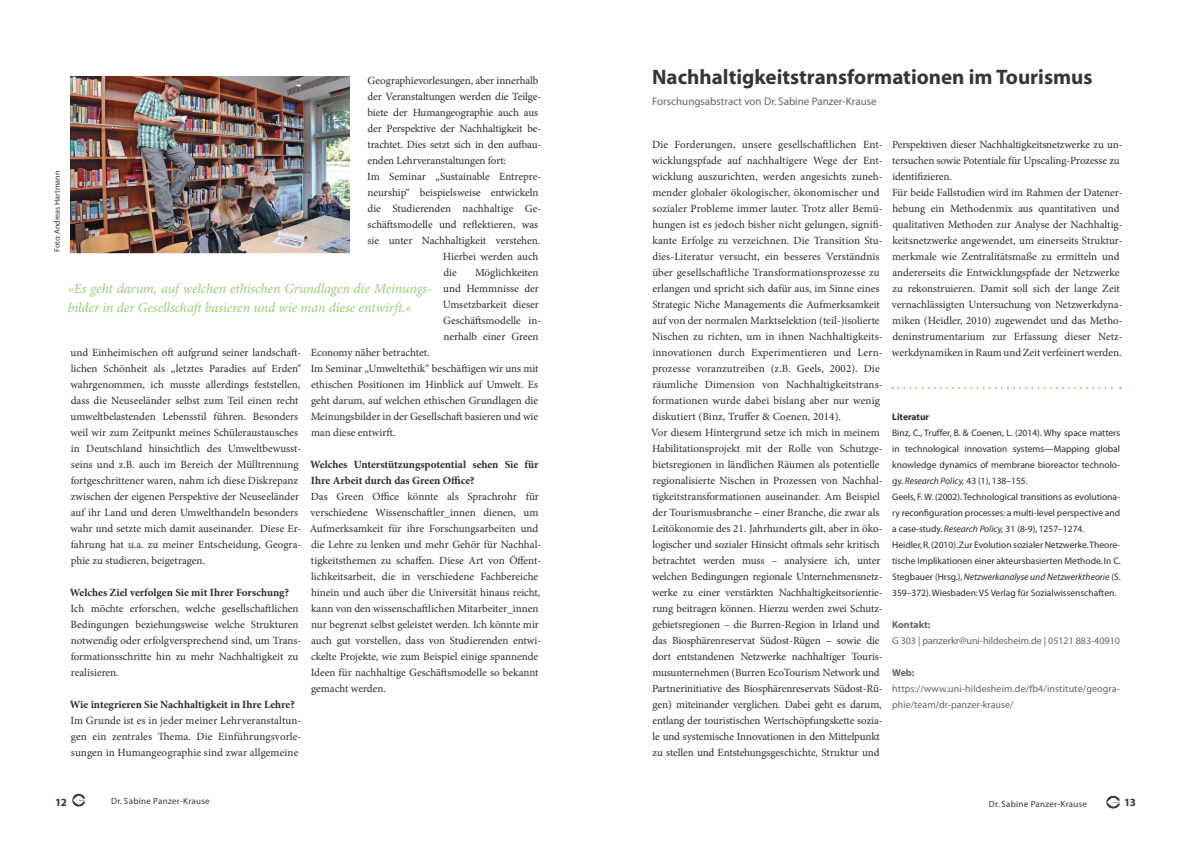
<style>
.page{position:relative;width:1191px;height:842px;background:#fff}
.page>*{position:absolute;margin:0;border:0;box-sizing:border-box;transform-origin:0 0}
.t1{font:700 21px "Myriad";color:#393535}
.t2{font:italic 14px/19px "Minion Pro";letter-spacing:-.005em;color:#98cd72}
.t3{font:11px/16px "Minion Pro";color:#2e292a}
.t4{font:700 11px/16px "Minion Pro";color:#2e292a}
.t5{font:11px "Myriad";color:#656365}
.t6{font:700 11px "Myriad";color:#393535}
.t7{font:10px/16px "Myriad";color:#656365}
.t8{font:700 10px "Myriad";color:#656365}
.t9{font:9.5px/16px "Myriad";color:#2e292a}
.t10{font:700 9.5px "Myriad";color:#2e292a}
.t11{font:9px "Myriad";letter-spacing:.03em;color:#393535}
.t12{font:8px "Myriad";color:#393535}
.s1{font-style:italic}
</style>
<div class="page">
<img style="left:72px;top:793px;width:13px;height:14px">
<img style="left:1106px;top:795px;width:14px;height:14px">
<img style="left:70px;top:77px;width:280px;height:176px">
<svg style="left:892px;top:387px;width:229px;height:2px"></svg>
<p class="t12" style="left:53px;top:252px;width:82px;rotate:-90deg">Foto: Andreas Hartmann</p>
<p class="t3" style="left:367px;top:73px;width:173px">Geographievorlesungen, aber innerhalb</p>
<p class="t3" style="left:367px;top:89px;width:175px">der Veranstaltungen werden die Teilge-</p>
<p class="t3" style="left:367px;top:105px;width:172px">biete der Humangeographie auch aus</p>
<p class="t3" style="left:367px;top:121px;width:175px">der Perspektive der Nachhaltigkeit be-</p>
<p class="t3" style="left:367px;top:137px;width:175px">trachtet. Dies setzt sich in den aufbau-</p>
<p class="t3" style="left:367px;top:153px;width:140px">enden Lehrveranstaltungen fort:</p>
<p class="t3" style="left:367px;top:169px;width:176px">Im Seminar „Sustainable Entrepre-</p>
<p class="t3" style="left:367px;top:185px;width:172px">neurship“ beispielsweise entwickeln</p>
<p class="t3" style="left:367px;top:201px;width:175px">die Studierenden nachhaltige Ge-</p>
<p class="t3" style="left:367px;top:217px;width:172px">schäftsmodelle und reflektieren, was</p>
<p class="t3" style="left:367px;top:233px;width:174px">sie unter Nachhaltigkeit verstehen.</p>
<p class="t3" style="left:443px;top:249px;width:97px">Hierbei werden auch</p>
<p class="t3" style="left:443px;top:265px;width:15px">die</p>
<p class="t3" style="left:443px;top:265px;width:100px;text-indent:32px">Möglichkeiten und Hemmnisse der<br>Umsetzbarkeit dieser<br>Geschäftsmodelle in&shy;nerhalb einer Green</p>
<p class="t3" style="left:311px;top:345px;width:229px">Economy näher betrachtet.<br>Im Seminar „Umweltethik“ beschäftigen wir uns mit ethischen Positionen im Hinblick auf Umwelt. Es geht darum, auf welchen ethischen Grundlagen die Meinungsbilder in der Gesellschaft basieren und wie man diese entwirft.</p>
<p class="t4" style="left:310px;top:456px;width:230px">Welches Unterstützungspotential sehen Sie für<br>Ihre Arbeit durch das Green Office?</p>
<p class="t3" style="left:310px;top:489px;width:233px">Das Green Office könnte als Sprachrohr für verschiedene Wissenschaftler_innen dienen, um Aufmerksamkeit für ihre Forschungsarbeiten und die Lehre zu lenken und mehr Gehör für Nachhal&shy;tigkeitsthemen zu schaffen. Diese Art von Öffent&shy;lichkeitsarbeit, die in verschiedene Fachbereiche hinein und auch über die Universität hinaus reicht, kann von den wissenschaftlichen Mitarbeiter_innen nur begrenzt selbst geleistet werden. Ich könnte mir auch gut vorstellen, dass von Studierenden entwi&shy;ckelte Projekte, wie zum Beispiel einige spannende Ideen für nachhaltige Geschäftsmodelle so bekannt gemacht werden.</p>
<p class="t2" style="left:68px;top:279px;width:366px">»Es geht darum, auf welchen ethischen Grundlagen die Meinungs&shy;bilder in der Gesellschaft basieren und wie man diese entwirft.«</p>
<p class="t3" style="left:70px;top:345px;width:233px">und Einheimischen oft aufgrund seiner landschaft&shy;lichen Schönheit als „letztes Paradies auf Erden“ wahrgenommen, ich musste allerdings feststellen, dass die Neuseeländer selbst zum Teil einen recht umweltbelastenden Lebensstil führen. Besonders weil wir zum Zeitpunkt meines Schüleraustausches in Deutschland hinsichtlich des Umweltbewusst&shy;seins und z.B. auch im Bereich der Mülltrennung fortgeschrittener waren, nahm ich diese Diskrepanz zwischen der eigenen Perspektive der Neuseeländer auf ihr Land und deren Umwelthandeln besonders wahr und setzte mich damit auseinander. Diese Er&shy;fahrung hat u.a. zu meiner Entscheidung, Geogra&shy;phie zu studieren, beigetragen.</p>
<p class="t4" style="left:70px;top:584px;width:221px">Welches Ziel verfolgen Sie mit Ihrer Forschung?</p>
<p class="t3" style="left:70px;top:601px;width:232px">Ich möchte erforschen, welche gesellschaftlichen Bedingungen beziehungsweise welche Strukturen notwendig oder erfolgversprechend sind, um Trans&shy;formationsschritte hin zu mehr Nachhaltigkeit zu realisieren.</p>
<p class="t4" style="left:70px;top:696px;width:226px">Wie integrieren Sie Nachhaltigkeit in Ihre Lehre?</p>
<p class="t3" style="left:70px;top:713px;width:232px;text-align:justify">Im Grunde ist es in jeder meiner Lehrveranstaltun&shy;gen ein zentrales Thema. Die Einführungsvorle&shy;sungen in Humangeographie sind zwar allgemeine</p>
<h1 class="t1" style="left:652px;top:66px;width:442px">Nachhaltigkeitstransformationen im Tourismus</h1>
<p class="t5" style="left:652px;top:96px;width:226px">Forschungsabstract von Dr. Sabine Panzer-Krause</p>
<p class="t3" style="left:651px;top:137px;width:233px">Die Forderungen, unsere gesellschaftlichen Ent&shy;wicklungspfade auf nachhaltigere Wege der Ent&shy;wicklung auszurichten, werden angesichts zuneh&shy;mender globaler ökologischer, ökonomischer und sozialer Probleme immer lauter. Trotz aller Bemü&shy;hungen ist es jedoch bisher nicht gelungen, signifi&shy;kante Erfolge zu verzeichnen. Die Transition Stu&shy;dies-Literatur versucht, ein besseres Verständnis über gesellschaftliche Transformationsprozesse zu erlangen und spricht sich dafür aus, im Sinne eines Strategic Niche Managements die Aufmerksamkeit auf von der normalen Marktselektion (teil-)isolierte Nischen zu richten, um in ihnen Nachhaltigkeits&shy;innovationen durch Experimentieren und Lern&shy;prozesse voranzutreiben (z.B. Geels, 2002). Die räumliche Dimension von Nachhaltigkeitstrans&shy;formationen wurde dabei bislang aber nur wenig diskutiert (Binz, Truffer &amp; Coenen, 2014).<br>Vor diesem Hintergrund setze ich mich in meinem Habilitationsprojekt mit der Rolle von Schutzge&shy;bietsregionen in ländlichen Räumen als potentielle regionalisierte Nischen in Prozessen von Nachhal&shy;tigkeitstransformationen auseinander. Am Beispiel der Tourismusbranche – einer Branche, die zwar als Leitökonomie des 21. Jahrhunderts gilt, aber in öko&shy;logischer und sozialer Hinsicht oftmals sehr kritisch betrachtet werden muss – analysiere ich, unter welchen Bedingungen regionale Unternehmensnetz&shy;werke zu einer verstärkten Nachhaltigkeitsorientie&shy;rung beitragen können. Hierzu werden zwei Schutz&shy;gebietsregionen – die Burren-Region in Irland und das Biosphärenreservat Südost-Rügen – sowie die dort entstandenen Netzwerke nachhaltiger Touris&shy;musunternehmen (Burren EcoTourism Network und Partnerinitiative des Biosphärenreservats Südost-Rü&shy;gen) miteinander verglichen. Dabei geht es darum, entlang der touristischen Wertschöpfungskette sozia&shy;le und systemische Innovationen in den Mittelpunkt zu stellen und Entstehungsgeschichte, Struktur und</p>
<p class="t3" style="left:892px;top:137px;width:232px">Perspektiven dieser Nachhaltigkeitsnetzwerke zu un&shy;tersuchen sowie Potentiale für Upscaling-Prozesse zu identifizieren.<br>Für beide Fallstudien wird im Rahmen der Datener&shy;hebung ein Methodenmix aus quantitativen und qualitativen Methoden zur Analyse der Nachhaltig&shy;keitsnetzwerke angewendet, um einerseits Struktur&shy;merkmale wie Zentralitätsmaße zu ermitteln und andererseits die Entwicklungspfade der Netzwerke zu rekonstruieren. Damit soll sich der lange Zeit vernachlässigten Untersuchung von Netzwerkdyna&shy;miken (Heidler, 2010) zugewendet und das Metho&shy;deninstrumentarium zur Erfassung dieser Netz&shy;werkdynamiken in Raum und Zeit verfeinert werden.</p>
<p class="t10" style="left:892px;top:412px;width:38px">Literatur</p>
<p class="t9" style="left:892px;top:425px;width:230px">Binz, C., Truffer, B. &amp; Coenen, L. (2014). Why space matters in technological innovation systems—Mapping global knowledge dynamics of membrane bioreactor technolo&shy;gy. <span class="s1">Research Policy,</span> 43 (1), 138–155.<br>Geels, F. W. (2002). Technological transitions as evolutiona&shy;ry reconfiguration processes: a multi-level perspective and a case-study. <span class="s1">Research Policy,</span> 31 (8-9), 1257–1274.<br>Heidler, R. (2010). Zur Evolution sozialer Netzwerke.Theore&shy;tische Implikationen einer akteursbasierten Methode. In C.<br>Stegbauer (Hrsg.), <span class="s1">Netzwerkanalyse und Netzwerktheorie</span> (S.<br>359–372). Wiesbaden: VS Verlag für Sozialwissenschaften.</p>
<p class="t8" style="left:892px;top:619px;width:40px">Kontakt:</p>
<p class="t7" style="left:892px;top:633px;width:229px">G 303 | panzerkr@uni-hildesheim.de | 05121 883-40910</p>
<p class="t8" style="left:892px;top:667px;width:24px">Web:</p>
<p class="t7" style="left:892px;top:681px;width:229px">https://www.uni-hildesheim.de/fb4/institute/geogra&shy;phie/team/dr-panzer-krause/</p>
<p class="t11" style="left:111px;top:797px;width:100px">Dr. Sabine Panzer-Krause</p>
<p class="t6" style="left:55px;top:796px;width:13px">12</p>
<p class="t6" style="left:1124px;top:796px;width:13px">13</p>
<p class="t11" style="left:988px;top:800px;width:100px">Dr. Sabine Panzer-Krause</p>
</div>
